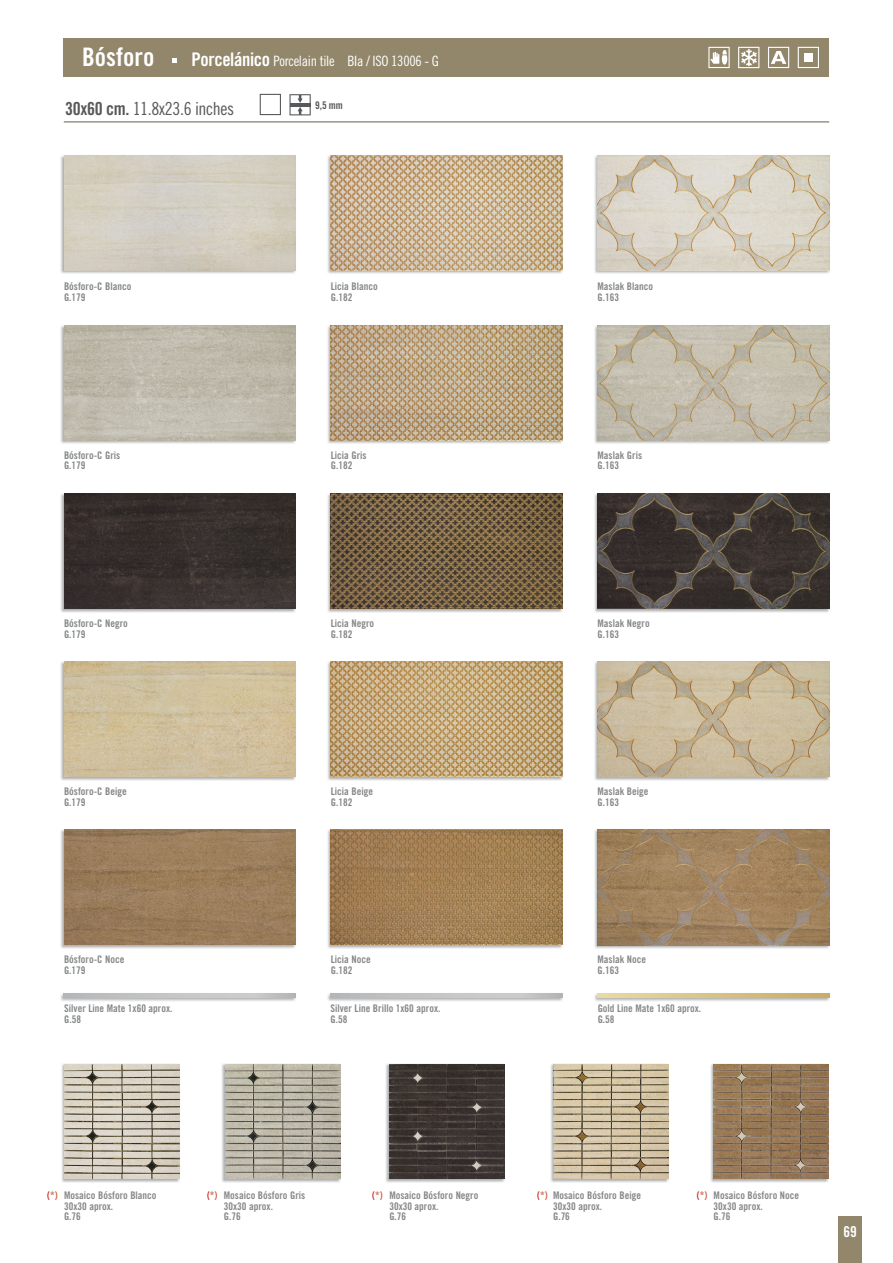
<style>
.page{position:relative;width:893px;height:1263px;background:#fff}
.page>*{position:absolute;margin:0;border:0;box-sizing:border-box;transform-origin:0 0}
.t1{font:25.5px "Trade Gothic Bold Cond Twenty";color:#fff}
.t2{font:18px "Trade Gothic Cond Eighteen";letter-spacing:-.02em;color:#58595b}
.t3{font:15px "Trade Gothic Bold Cond Twenty";color:#fff}
.t4{font:14.25px "Trade Gothic Cond Eighteen";letter-spacing:-.02em;color:#fff}
.t5{font:10.5px/10.5px "Trade Gothic Bold Cond Twenty";color:#868788}
.t6{font:10.5px "Trade Gothic Bold Cond Twenty";color:#ca5437}
.t7{font:10.5px "Trade Gothic Bold Cond Twenty";color:#58595b}
.s1{font-family:"Trade Gothic Bold Cond Twenty";font-size:18.75px}
.s2{font-family:"Trade Gothic Bold Cond Twenty"}
.s3{color:#c3261f}
</style>
<div class="page">
<img style="left:60px;top:993px;width:236px;height:8px">
<svg style="left:64px;top:993px;width:232px;height:5px"></svg>
<img style="left:327px;top:993px;width:236px;height:8px">
<svg style="left:330px;top:993px;width:232px;height:5px"></svg>
<img style="left:594px;top:993px;width:236px;height:8px">
<svg style="left:598px;top:997px;width:231px;height:1px"></svg>
<svg style="left:598px;top:993px;width:231px;height:4px"></svg>
<hr style="left:64px;top:122px;width:765px;height:1px;background:#5c6141">
<div style="left:838px;top:1216px;width:24px;height:47px;background:#92876b"></div>
<img style="left:710px;top:1063px;width:119px;height:120px">
<img style="left:714px;top:1064px;width:114px;height:115px">
<img style="left:60px;top:661px;width:236px;height:120px">
<img style="left:64px;top:662px;width:232px;height:115px">
<img style="left:60px;top:325px;width:236px;height:119px">
<img style="left:64px;top:325px;width:232px;height:115px">
<img style="left:60px;top:493px;width:236px;height:120px">
<img style="left:64px;top:494px;width:232px;height:115px">
<img style="left:60px;top:829px;width:236px;height:120px">
<img style="left:64px;top:830px;width:232px;height:115px">
<img style="left:60px;top:155px;width:236px;height:119px">
<img style="left:64px;top:155px;width:232px;height:115px">
<img style="left:327px;top:661px;width:236px;height:120px">
<img style="left:331px;top:662px;width:232px;height:115px">
<img style="left:327px;top:155px;width:236px;height:119px">
<img style="left:331px;top:155px;width:232px;height:115px">
<img style="left:327px;top:325px;width:236px;height:119px">
<img style="left:331px;top:325px;width:232px;height:115px">
<img style="left:327px;top:493px;width:236px;height:120px">
<img style="left:331px;top:494px;width:232px;height:115px">
<img style="left:327px;top:829px;width:236px;height:120px">
<img style="left:331px;top:830px;width:232px;height:115px">
<img style="left:594px;top:661px;width:236px;height:120px">
<img style="left:598px;top:662px;width:231px;height:115px">
<img style="left:594px;top:155px;width:236px;height:119px">
<img style="left:598px;top:155px;width:231px;height:115px">
<img style="left:594px;top:325px;width:236px;height:119px">
<img style="left:598px;top:325px;width:231px;height:115px">
<img style="left:594px;top:493px;width:236px;height:120px">
<img style="left:598px;top:494px;width:231px;height:115px">
<img style="left:594px;top:829px;width:236px;height:120px">
<img style="left:598px;top:829px;width:231px;height:116px">
<img style="left:550px;top:1063px;width:119px;height:120px">
<img style="left:553px;top:1064px;width:115px;height:115px">
<img style="left:61px;top:1063px;width:119px;height:120px">
<img style="left:65px;top:1064px;width:115px;height:115px">
<img style="left:221px;top:1063px;width:120px;height:120px">
<img style="left:225px;top:1064px;width:115px;height:115px">
<img style="left:385px;top:1063px;width:120px;height:120px">
<img style="left:389px;top:1064px;width:115px;height:115px">
<div style="left:64px;top:38px;width:765px;height:39px;background:#92876b"></div>
<svg style="left:172px;top:58px;width:5px;height:5px"></svg>
<svg style="left:289px;top:94px;width:22px;height:21px"></svg>
<svg style="left:260px;top:94px;width:21px;height:21px"></svg>
<svg style="left:708px;top:47px;width:111px;height:21px"></svg>
<h1 class="t1" style="left:82px;top:41px;width:74px">Bósforo</h1>
<h3 class="t4" style="left:192px;top:53px;width:249px"><span class="s1">Porcelánico</span> Porcelain tile BIa / ISO 13006 - G</h3>
<h2 class="t2" style="left:65px;top:98px;width:170px"><span class="s2">30x60 cm.</span> 11.8x23.6 inches</h2>
<p class="t7" style="left:315px;top:99px;width:29px">9,5 mm</p>
<p class="t5" style="left:64px;top:281px;width:69px">Bósforo-C Blanco<br>G.179</p>
<p class="t5" style="left:331px;top:281px;width:48px">Licia Blanco<br>G.182</p>
<p class="t5" style="left:597px;top:281px;width:57px">Maslak Blanco<br>G.163</p>
<p class="t5" style="left:64px;top:450px;width:58px">Bósforo-C Gris<br>G.179</p>
<p class="t5" style="left:331px;top:450px;width:37px">Licia Gris<br>G.182</p>
<p class="t5" style="left:597px;top:450px;width:46px">Maslak Gris<br>G.163</p>
<p class="t5" style="left:64px;top:618px;width:65px">Bósforo-C Negro<br>G.179</p>
<p class="t5" style="left:331px;top:618px;width:45px">Licia Negro<br>G.182</p>
<p class="t5" style="left:597px;top:618px;width:54px">Maslak Negro<br>G.163</p>
<p class="t5" style="left:64px;top:786px;width:64px">Bósforo-C Beige<br>G.179</p>
<p class="t5" style="left:331px;top:786px;width:44px">Licia Beige<br>G.182</p>
<p class="t5" style="left:597px;top:786px;width:52px">Maslak Beige<br>G.163</p>
<p class="t5" style="left:64px;top:954px;width:62px">Bósforo-C Noce<br>G.179</p>
<p class="t5" style="left:331px;top:954px;width:41px">Licia Noce<br>G.182</p>
<p class="t5" style="left:598px;top:954px;width:50px">Maslak Noce<br>G.163</p>
<p class="t5" style="left:64px;top:1003px;width:110px">Silver Line Mate 1x60 aprox.<br>G.58</p>
<p class="t5" style="left:598px;top:1003px;width:105px">Gold Line Mate 1x60 aprox.<br>G.58</p>
<p class="t5" style="left:330px;top:1003px;width:111px">Silver Line Brillo 1x60 aprox.<br>G.58</p>
<p class="t5" style="left:64px;top:1190px;width:94px">Mosaico Bósforo Blanco<br>30x30 aprox.<br>G.76</p>
<p class="t5" style="left:224px;top:1190px;width:83px">Mosaico Bósforo Gris<br>30x30 aprox.<br>G.76</p>
<p class="t5" style="left:389px;top:1190px;width:91px">Mosaico Bósforo Negro<br>30x30 aprox.<br>G.76</p>
<p class="t5" style="left:553px;top:1190px;width:89px">Mosaico Bósforo Beige<br>30x30 aprox.<br>G.76</p>
<p class="t5" style="left:714px;top:1190px;width:87px">Mosaico Bósforo Noce<br>30x30 aprox.<br>G.76</p>
<p class="t6" style="left:47px;top:1189px;width:12px"><span class="s3">(</span>*)</p>
<p class="t6" style="left:207px;top:1189px;width:12px"><span class="s3">(</span>*)</p>
<p class="t6" style="left:372px;top:1189px;width:12px"><span class="s3">(</span>*)</p>
<p class="t6" style="left:537px;top:1189px;width:12px"><span class="s3">(</span>*)</p>
<p class="t6" style="left:697px;top:1189px;width:12px"><span class="s3">(</span>*)</p>
<h3 class="t3" style="left:844px;top:1222px;width:15px">69</h3>
</div>
